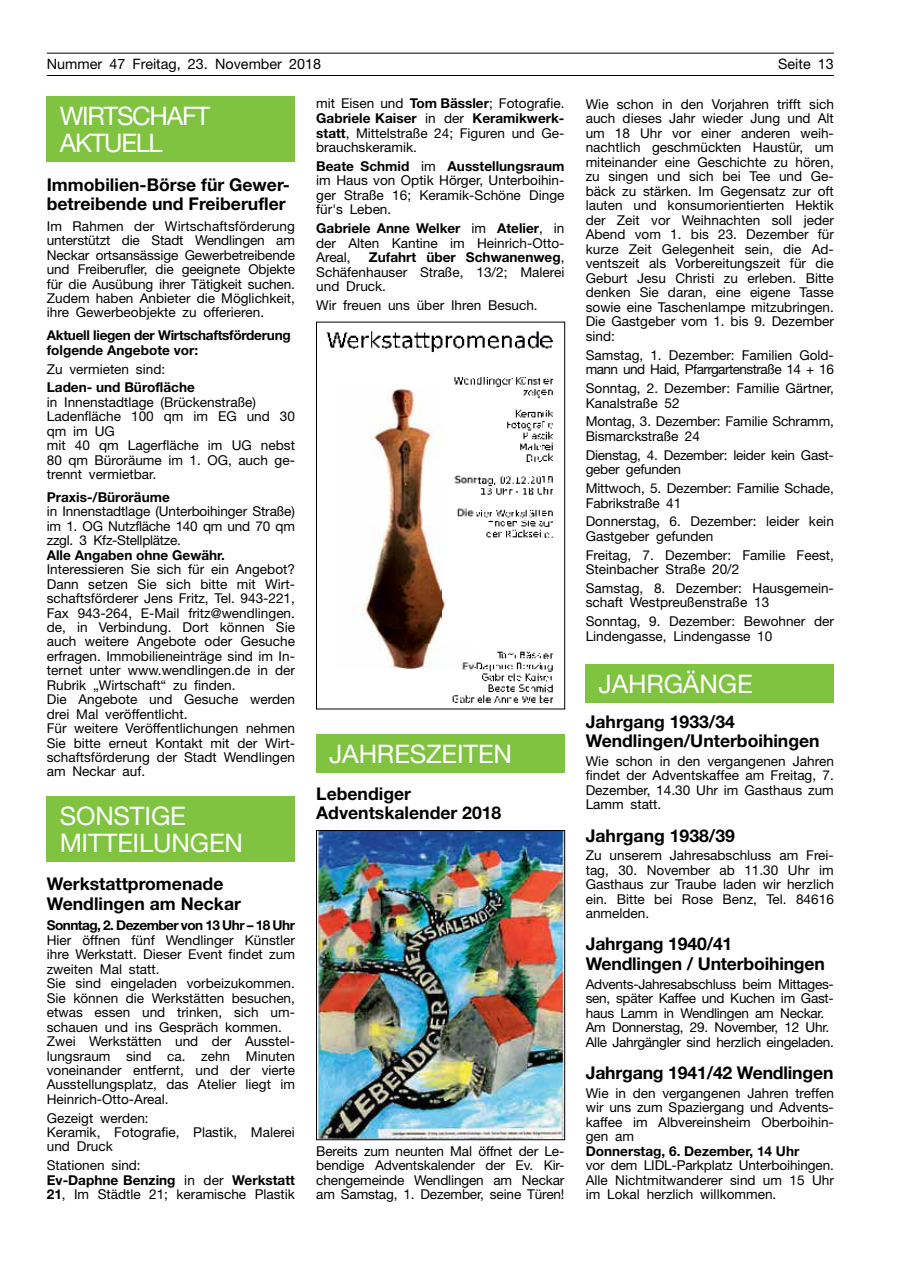
<style>
.page{position:relative;width:902px;height:1280px;background:#fff}
.page>*{position:absolute;margin:0;border:0;box-sizing:border-box;transform-origin:0 0}
.t1{font:25.65px/27.2px "Helvetica Neue";letter-spacing:-.005em;color:#fff}
.t2{font:25.65px/27.3px "Helvetica Neue";letter-spacing:-.05em;color:#fff}
.t3{font:700 17.55px/19.4px "Helvetica Neue";color:#000}
.t4{font:14.4px "Helvetica Neue";color:#000}
.t5{font:13.65px/14.5px "Helvetica Neue";color:#000;text-align:justify}
.t6{font:13.65px/14.5px "Helvetica Neue";letter-spacing:-.02em;color:#000}
.t7{font:700 13.65px "Helvetica Neue";color:#000}
.t8{font:13.65px/14.5px "Helvetica Neue";letter-spacing:-.04em;color:#000}
.t9{font:700 13.65px/14.4px "Helvetica Neue";letter-spacing:-.02em;color:#000}
.t10{font:700 13.65px "Helvetica Neue";letter-spacing:-.04em;color:#000}
.s1{font-weight:700}
</style>
<div class="page">
<hr style="left:47px;top:53px;width:786px;height:1px;background:#000">
<hr style="left:47px;top:75px;width:786px;height:1px;background:#000">
<div style="left:47px;top:96px;width:248px;height:66px;background:#80c341"></div>
<div style="left:47px;top:796px;width:248px;height:66px;background:#80c341"></div>
<img style="left:326px;top:331px;width:215px;height:67px">
<img style="left:541px;top:335px;width:11px;height:369px">
<img style="left:476px;top:409px;width:65px;height:129px">
<img style="left:470px;top:651px;width:71px;height:52px">
<img style="left:394px;top:668px;width:76px;height:35px">
<img style="left:336px;top:390px;width:140px;height:278px">
<div style="left:316px;top:322px;width:249px;height:387px;border:1px solid #000"></div>
<div style="left:316px;top:734px;width:248px;height:39px;background:#80c341"></div>
<img style="left:318px;top:832px;width:245px;height:306px">
<div style="left:316px;top:830px;width:249px;height:310px;border:1px solid #000"></div>
<div style="left:585px;top:665px;width:248px;height:38px;background:#80c341"></div>
<p class="t4" style="left:47px;top:56px;width:276px">Nummer 47 Freitag, 23. November 2018</p>
<p class="t4" style="left:778px;top:56px;width:57px">Seite 13</p>
<h1 class="t2" style="left:60px;top:101px;width:152px">WIRTSCHAFT<br>AKTUELL</h1>
<p class="t3" style="left:47px;top:174px;width:245px">Immobilien-Börse für Gewer&shy;betreibende und Freiberufler</p>
<p class="t5" style="left:47px;top:218px;width:250px">Im Rahmen der Wirtschaftsförderung unterstützt die Stadt Wendlingen am Neckar ortsansässige Gewerbetreibende und Freiberufler, die geeignete Objekte für die Ausübung ihrer Tätigkeit suchen.<br>Zudem haben Anbieter die Möglichkeit, ihre Gewerbeobjekte zu offerieren.</p>
<p class="t9" style="left:47px;top:328px;width:245px">Aktuell liegen der Wirtschaftsförderung folgende Angebote vor:</p>
<p class="t5" style="left:47px;top:361px;width:120px">Zu vermieten sind:</p>
<p class="t7" style="left:47px;top:379px;width:150px">Laden- und Bürofläche</p>
<p class="t5" style="left:47px;top:394px;width:250px;text-align:left">in Innenstadtlage (Brückenstraße)<br>Ladenfläche 100 qm im EG und 30 qm im UG<br>mit 40 qm Lagerfläche im UG nebst<br>80 qm Büroräume im 1. OG, auch ge&shy;trennt vermietbar.</p>
<p class="t7" style="left:47px;top:489px;width:125px">Praxis-/Büroräume</p>
<p class="t5" style="left:47px;top:504px;width:250px">in Innenstadtlage (Unterboihinger Straße) im 1. OG Nutzfläche 140 qm und 70 qm zzgl. 3 Kfz-Stellplätze.</p>
<p class="t7" style="left:47px;top:546px;width:180px">Alle Angaben ohne Gewähr.</p>
<p class="t5" style="left:47px;top:562px;width:250px;text-align:left">Interessieren Sie sich für ein Angebot?<br>Dann setzen Sie sich bitte mit Wirt&shy;schaftsförderer Jens Fritz, Tel. 943-221, Fax 943-264, E-Mail fritz@wendlingen. de, in Verbindung. Dort können Sie auch weitere Angebote oder Gesuche erfragen. Immobilieneinträge sind im In&shy;ternet unter www.wendlingen.de in der Rubrik „Wirtschaft“ zu finden.<br>Die Angebote und Gesuche werden drei Mal veröffentlicht.<br>Für weitere Veröffentlichungen nehmen Sie bitte erneut Kontakt mit der Wirt&shy;schaftsförderung der Stadt Wendlingen am Neckar auf.</p>
<h1 class="t1" style="left:60px;top:802px;width:185px">SONSTIGE<br>MITTEILUNGEN</h1>
<p class="t3" style="left:47px;top:874px;width:196px">Werkstattpromenade<br>Wendlingen am Neckar</p>
<p class="t10" style="left:47px;top:917px;width:250px">Sonntag, 2. Dezember von 13 Uhr – 18 Uhr</p>
<p class="t5" style="left:47px;top:933px;width:250px;text-align:left">Hier öffnen fünf Wendlinger Künstler ihre Werkstatt. Dieser Event findet zum zweiten Mal statt.<br>Sie sind eingeladen vorbeizukommen.<br>Sie können die Werkstätten besuchen, etwas essen und trinken, sich um&shy;schauen und ins Gespräch kommen.<br>Zwei Werkstätten und der Ausstel&shy;lungsraum sind ca. zehn Minuten voneinander entfernt, und der vierte Ausstellungsplatz, das Atelier liegt im Heinrich-Otto-Areal.</p>
<p class="t5" style="left:47px;top:1110px;width:250px;text-align:left">Gezeigt werden:<br>Keramik, Fotografie, Plastik, Malerei und Druck</p>
<p class="t5" style="left:47px;top:1158px;width:250px;text-align:left">Stationen sind:<br><span class="s1">Ev-Daphne Benzing</span> in der <span class="s1">Werkstatt<br>21</span>, Im Städtle 21; keramische Plastik</p>
<p class="t5" style="left:316px;top:96px;width:250px">mit Eisen und <span class="s1">Tom Bässler</span>; Fotografie.<br><span class="s1">Gabriele Kaiser</span> in der <span class="s1">Keramikwerk&shy;statt</span>, Mittelstraße 24; Figuren und Ge&shy;brauchskeramik.</p>
<p class="t5" style="left:316px;top:158px;width:250px"><span class="s1">Beate Schmid</span> im <span class="s1">Ausstellungsraum </span>im Haus von Optik Hörger, Unterboihin&shy;ger Straße 16; Keramik-Schöne Dinge für's Leben.</p>
<p class="t5" style="left:316px;top:221px;width:250px"><span class="s1">Gabriele Anne Welker</span> im <span class="s1">Atelier</span>, in der Alten Kantine im Heinrich-Otto-Areal,</p>
<p class="t5" style="left:585px;top:96px;width:250px">Wie schon in den Vorjahren trifft sich auch dieses Jahr wieder Jung und Alt um 18 Uhr vor einer anderen weih&shy;nachtlich geschmückten Haustür, um miteinander eine Geschichte zu hören, zu singen und sich bei Tee und Ge&shy;bäck zu stärken. Im Gegensatz zur oft lauten und konsumorientierten Hektik der Zeit vor Weihnachten soll jeder Abend vom 1. bis 23. Dezember für kurze Zeit Gelegenheit sein, die Ad&shy;ventszeit als Vorbereitungszeit für die Geburt Jesu Christi zu erleben. Bitte denken Sie daran, eine eigene Tasse sowie eine Taschenlampe mitzubringen.<br>Die Gastgeber vom 1. bis 9. Dezember sind:</p>
<p class="t8" style="left:585px;top:347px;width:250px">Samstag, 1. Dezember: Familien Gold&shy;mann und Haid, Pfarrgartenstraße 14 + 16</p>
<p class="t5" style="left:585px;top:381px;width:250px">Sonntag, 2. Dezember: Familie Gärtner,<br>Kanalstraße 52</p>
<p class="t5" style="left:585px;top:414px;width:250px">Montag, 3. Dezember: Familie Schramm,<br>Bismarckstraße 24</p>
<p class="t6" style="left:585px;top:447px;width:250px">Dienstag, 4. Dezember: leider kein Gast&shy;geber gefunden</p>
<p class="t5" style="left:585px;top:481px;width:250px">Mittwoch, 5. Dezember: Familie Schade,<br>Fabrikstraße 41</p>
<p class="t5" style="left:585px;top:514px;width:250px">Donnerstag, 6. Dezember: leider kein<br>Gastgeber gefunden</p>
<p class="t5" style="left:585px;top:547px;width:250px">Freitag, 7. Dezember: Familie Feest,<br>Steinbacher Straße 20/2</p>
<p class="t5" style="left:585px;top:581px;width:250px">Samstag, 8. Dezember: Hausgemein&shy;schaft Westpreußenstraße 13</p>
<p class="t5" style="left:585px;top:614px;width:250px">Sonntag, 9. Dezember: Bewohner der<br>Lindengasse, Lindengasse 10</p>
<h1 class="t1" style="left:598px;top:670px;width:155px">JAHRGÄNGE</h1>
<p class="t3" style="left:585px;top:711px;width:235px">Jahrgang 1933/34<br>Wendlingen/Unterboihingen</p>
<p class="t5" style="left:585px;top:753px;width:250px">Wie schon in den vergangenen Jahren findet der Adventskaffee am Freitag, 7.<br>Dezember, 14.30 Uhr im Gasthaus zum Lamm statt.</p>
<p class="t3" style="left:585px;top:825px;width:151px">Jahrgang 1938/39</p>
<p class="t5" style="left:585px;top:848px;width:250px">Zu unserem Jahresabschluss am Frei&shy;tag, 30. November ab 11.30 Uhr im Gasthaus zur Traube laden wir herzlich ein. Bitte bei Rose Benz, Tel. 84616 anmelden.</p>
<p class="t3" style="left:585px;top:934px;width:241px">Jahrgang 1940/41<br>Wendlingen / Unterboihingen</p>
<p class="t6" style="left:585px;top:976px;width:250px">Advents-Jahresabschluss beim Mittages&shy;sen, später Kaffee und Kuchen im Gast&shy;haus Lamm in Wendlingen am Neckar.<br>Am Donnerstag, 29. November, 12 Uhr.<br>Alle Jahrgängler sind herzlich eingeladen.</p>
<p class="t3" style="left:585px;top:1062px;width:249px">Jahrgang 1941/42 Wendlingen</p>
<p class="t5" style="left:585px;top:1085px;width:250px">Wie in den vergangenen Jahren treffen wir uns zum Spaziergang und Advents&shy;kaffee im Albvereinsheim Oberboihin&shy;gen am</p>
<p class="t7" style="left:585px;top:1142px;width:215px">Donnerstag, 6. Dezember, 14 Uhr</p>
<p class="t5" style="left:585px;top:1158px;width:250px">vor dem LIDL-Parkplatz Unterboihingen.<br>Alle Nichtmitwanderer sind um 15 Uhr im Lokal herzlich willkommen.</p>
<p class="t5" style="left:316px;top:250px;width:250px;text-indent:53px"><span class="s1">Zufahrt über Schwanenweg</span>, Schäfenhauser Straße, 13/2; Malerei und Druck.</p>
<p class="t5" style="left:316px;top:298px;width:223px">Wir freuen uns über Ihren Besuch.</p>
<h1 class="t1" style="left:329px;top:740px;width:184px">JAHRESZEITEN</h1>
<p class="t3" style="left:316px;top:783px;width:187px">Lebendiger<br>Adventskalender 2018</p>
<p class="t5" style="left:316px;top:1143px;width:250px">Bereits zum neunten Mal öffnet der Le&shy;bendige Adventskalender der Ev. Kir&shy;chengemeinde Wendlingen am Neckar am Samstag, 1. Dezember, seine Türen!</p>
</div>
